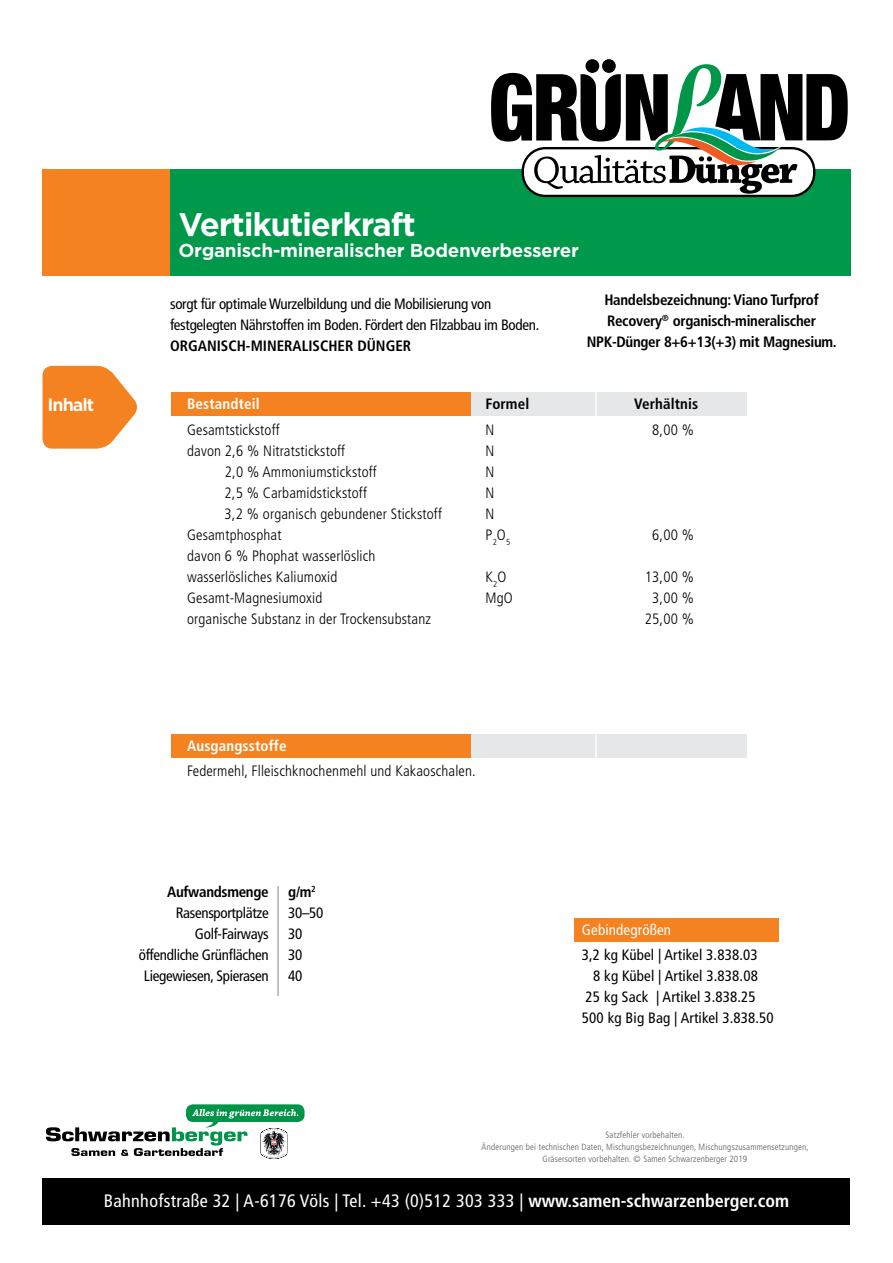
<style>
.page{position:relative;width:893px;height:1263px;background:#fff}
.page>*{position:absolute;margin:0;border:0;box-sizing:border-box;transform-origin:0 0}
.t1{font:700 31.35px "Gotham Office";letter-spacing:-.04em;color:#fff}
.t2{font:condensed 18px "Frutiger LT Std";letter-spacing:.02em;color:#fff}
.t3{font:700 18px "Gotham Office";letter-spacing:-.02em;color:#fff}
.t4{font:700 17.1px "Gotham Office";letter-spacing:-.06em;color:#fff}
.t5{font:300 condensed 15px/21px "Frutiger LT Std";letter-spacing:.01em;color:#000}
.t6{font:condensed 15px/21px "Frutiger LT Std";letter-spacing:-.02em;color:#000}
.t7{font:700 condensed 15px/21px "Frutiger LT Std";letter-spacing:-.02em;color:#000;text-align:center}
.t8{font:condensed 15px "Frutiger LT Std";letter-spacing:.01em;color:#000}
.t9{font:700 condensed 15px "Frutiger LT Std";color:#000}
.t10{font:700 condensed 15px "Frutiger LT Std";letter-spacing:.01em;color:#fff}
.t11{font:condensed 15px "Frutiger LT Std";letter-spacing:.01em;color:#fff}
.t12{font:700 condensed 15px "Frutiger LT Std";letter-spacing:.01em;color:#000}
.t13{font:300 condensed 9px/12px "Frutiger LT Std";letter-spacing:.02em;color:#58595b;text-align:center}
.s1{font-weight:700}
</style>
<div class="page">
<div style="left:170px;top:170px;width:680px;height:106px;background:#00984a"></div>
<div style="left:43px;top:1178px;width:807px;height:46px;background:#000"></div>
<div style="left:470px;top:393px;width:277px;height:23px;background:#e6e7e8"></div>
<hr style="left:595px;top:392px;width:2px;height:25px;background:#fff">
<div style="left:470px;top:734px;width:277px;height:24px;background:#e6e7e8"></div>
<hr style="left:595px;top:734px;width:2px;height:25px;background:#fff">
<div style="left:585px;top:59px;width:14px;height:14px;background:#000;border-radius:50%"></div>
<div style="left:602px;top:59px;width:14px;height:14px;background:#000;border-radius:50%"></div>
<svg style="left:522px;top:147px;width:293px;height:50px"></svg>
<svg style="left:491px;top:64px;width:357px;height:130px"></svg>
<div style="left:186px;top:1104px;width:119px;height:18px;background:#009449;border-radius:7px"></div>
<svg style="left:46px;top:1109px;width:252px;height:50px"></svg>
<svg style="left:43px;top:366px;width:94px;height:83px;background:#f69543"></svg>
<div style="left:43px;top:170px;width:127px;height:106px;background:#f58220"></div>
<div style="left:171px;top:393px;width:299px;height:23px;background:#f58220"></div>
<div style="left:171px;top:734px;width:299px;height:24px;background:#f58220"></div>
<div style="left:574px;top:918px;width:204px;height:24px;background:#f58220"></div>
<hr style="left:278px;top:886px;width:1px;height:110px;background:#808285">
<p class="t4" style="left:48px;top:392px;width:48px">Inhalt</p>
<h1 class="t1" style="left:179px;top:203px;width:239px">Vertikutierkraft</h1>
<p class="t3" style="left:179px;top:238px;width:402px">Organisch-mineralischer Bodenverbesserer</p>
<p class="t6" style="left:170px;top:293px;width:371px">sorgt für optimale Wurzelbildung und die Mobilisierung von festgelegten Nährstoffen im Boden. Fördert den Filzabbau im Boden.</p>
<p class="t9" style="left:170px;top:337px;width:243px">ORGANISCH-MINERALISCHER DÜNGER</p>
<p class="t7" style="left:587px;top:289px;width:252px">Handelsbezeichnung: Viano Turfprof<br>Recovery<sup>®</sup> organisch-mineralischer<br>NPK-Dünger 8+6+13(+3) mit Magnesium.</p>
<p class="t10" style="left:187px;top:395px;width:74px">Bestandteil</p>
<p class="t7" style="left:486px;top:393px;width:45px">Formel</p>
<p class="t12" style="left:634px;top:395px;width:66px">Verhältnis</p>
<p class="t5" style="left:187px;top:419px;width:94px">Gesamtstickstoff</p>
<p class="t5" style="left:486px;top:419px;width:10px">N</p>
<p class="t5" style="left:652px;top:419px;width:43px">8,00 %</p>
<p class="t5" style="left:187px;top:440px;width:159px">davon 2,6 % Nitratstickstoff</p>
<p class="t5" style="left:486px;top:440px;width:10px">N</p>
<p class="t5" style="left:225px;top:461px;width:153px">2,0 % Ammoniumstickstoff</p>
<p class="t5" style="left:486px;top:461px;width:10px">N</p>
<p class="t5" style="left:225px;top:482px;width:144px">2,5 % Carbamidstickstoff</p>
<p class="t5" style="left:486px;top:482px;width:10px">N</p>
<p class="t5" style="left:225px;top:503px;width:219px">3,2 % organisch gebundener Stickstoff</p>
<p class="t5" style="left:486px;top:503px;width:10px">N</p>
<p class="t5" style="left:187px;top:524px;width:96px">Gesamtphosphat</p>
<p class="t5" style="left:486px;top:524px;width:26px">P<sub>2</sub>O<sub>5</sub></p>
<p class="t5" style="left:652px;top:524px;width:43px">6,00 %</p>
<p class="t5" style="left:187px;top:545px;width:190px">davon 6 % Phophat wasserlöslich wasserlösliches Kaliumoxid</p>
<p class="t5" style="left:486px;top:566px;width:22px">K<sub>2</sub>O</p>
<p class="t5" style="left:645px;top:566px;width:51px">13,00 %</p>
<p class="t5" style="left:187px;top:587px;width:137px">Gesamt-Magnesiumoxid</p>
<p class="t5" style="left:486px;top:587px;width:29px">MgO</p>
<p class="t5" style="left:652px;top:587px;width:43px">3,00 %</p>
<p class="t5" style="left:187px;top:608px;width:245px">organische Substanz in der Trockensubstanz</p>
<p class="t5" style="left:645px;top:608px;width:51px">25,00 %</p>
<p class="t10" style="left:187px;top:737px;width:101px">Ausgangsstoffe</p>
<p class="t5" style="left:187px;top:761px;width:290px">Federmehl, Flleischknochenmehl und Kakaoschalen.</p>
<p class="t7" style="left:167px;top:882px;width:103px">Aufwandsmenge</p>
<p class="t7" style="left:288px;top:882px;width:29px">g/m<sup>2</sup></p>
<p class="t6" style="left:176px;top:903px;width:94px">Rasensportplätze</p>
<p class="t6" style="left:288px;top:903px;width:37px">30–50</p>
<p class="t6" style="left:195px;top:924px;width:75px">Golf-Fairways</p>
<p class="t6" style="left:288px;top:924px;width:16px">30</p>
<p class="t6" style="left:139px;top:945px;width:131px">öffendliche Grünflächen</p>
<p class="t6" style="left:288px;top:945px;width:16px">30</p>
<p class="t6" style="left:144px;top:966px;width:126px">Liegewiesen, Spierasen</p>
<p class="t6" style="left:288px;top:966px;width:16px">40</p>
<p class="t11" style="left:582px;top:921px;width:91px">Gebindegrößen</p>
<p class="t8" style="left:582px;top:946px;width:177px">3,2 kg Kübel | Artikel 3.838.03</p>
<p class="t8" style="left:593px;top:967px;width:166px">8 kg Kübel | Artikel 3.838.08</p>
<p class="t8" style="left:586px;top:988px;width:172px">25 kg Sack | Artikel 3.838.25</p>
<p class="t8" style="left:582px;top:1009px;width:193px">500 kg Big Bag | Artikel 3.838.50</p>
<p class="t13" style="left:482px;top:1129px;width:328px">Satzfehler vorbehalten.<br>Änderungen bei technischen Daten, Mischungsbezeichnungen, Mischungszusammensetzungen,<br>Gräsersorten vorbehalten. © Samen Schwarzenberger 2019</p>
<p class="t2" style="left:104px;top:1190px;width:687px">Bahnhofstraße 32 | A-6176 Völs | Tel. +43 (0)512 303 333 | <span class="s1">www.samen-schwarzenberger.com</span></p>
</div>
